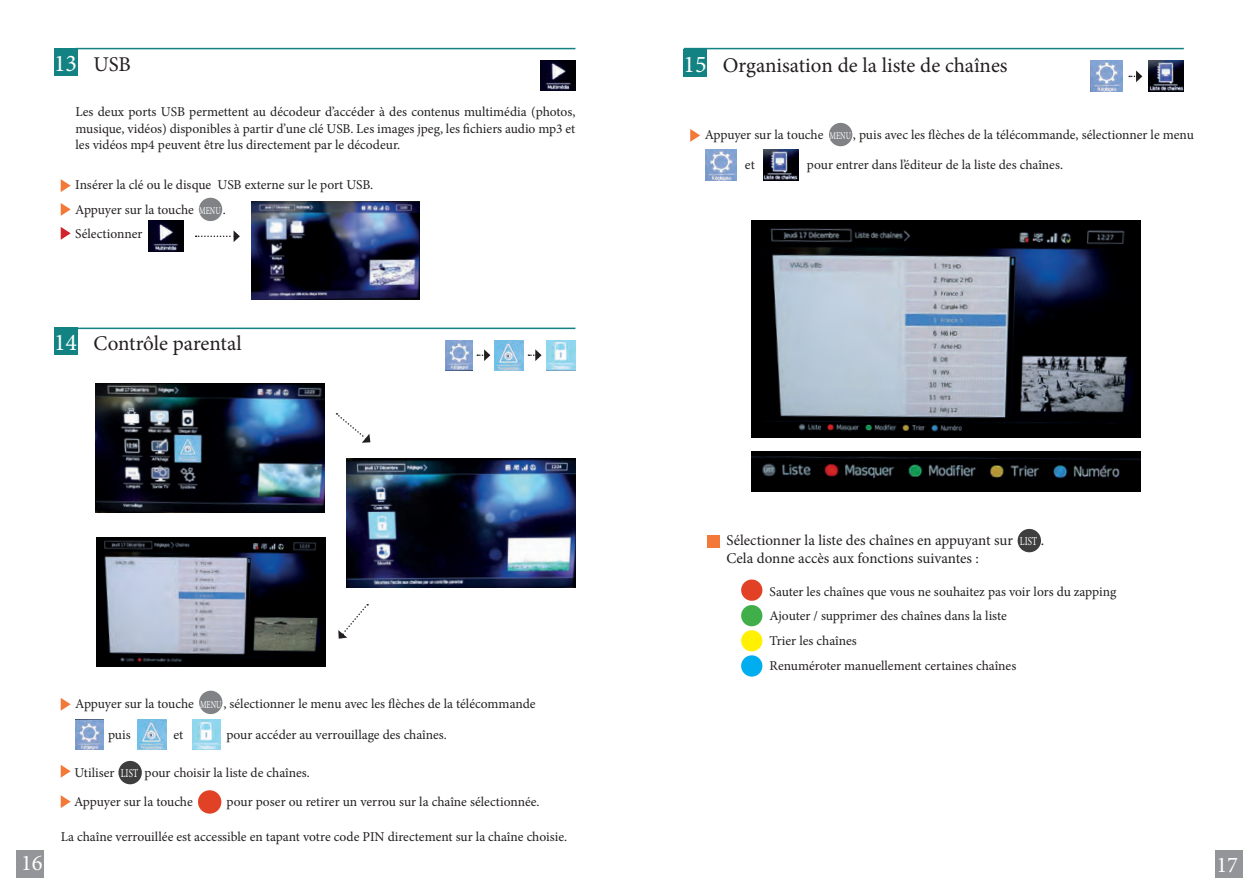
<style>
.page{position:relative;width:1259px;height:893px;background:#fff}
.page>*{position:absolute;margin:0;border:0;box-sizing:border-box;transform-origin:0 0}
.t1{font:22.5px "Minion Pro";color:#fff}
.t2{font:21px "Minion Pro";color:#231f20}
.t3{font:15px/18px "Minion Pro";color:#231f20}
.t4{font:13.5px/24.8px "Minion Pro";color:#231f20}
.s1{font-size:24px;color:#fff}
.s2{font-size:10.5px;color:#fff}
.s3{font-size:12px;color:#fff}
</style>
<div class="page">
<hr style="left:75px;top:328px;width:500px;height:1px;background:#128382">
<hr style="left:75px;top:48px;width:500px;height:1px;background:#128382">
<hr style="left:684px;top:48px;width:499px;height:1px;background:#128382">
<div style="left:199px;top:691px;width:23px;height:23px;background:#808285;border-radius:50%"></div>
<div style="left:198px;top:790px;width:23px;height:24px;background:#e14225;border-radius:50%"></div>
<div style="left:118px;top:761px;width:24px;height:23px;background:#3e3e3f;border-radius:50%"></div>
<div style="left:199px;top:198px;width:23px;height:23px;background:#808285;border-radius:50%"></div>
<div style="left:54px;top:48px;width:23px;height:27px;background:#128382"></div>
<div style="left:54px;top:328px;width:23px;height:27px;background:#128382"></div>
<svg style="left:61px;top:179px;width:10px;height:13px"></svg>
<svg style="left:61px;top:203px;width:10px;height:13px"></svg>
<svg style="left:61px;top:227px;width:10px;height:13px"></svg>
<svg style="left:61px;top:698px;width:10px;height:13px"></svg>
<svg style="left:61px;top:765px;width:10px;height:13px"></svg>
<svg style="left:61px;top:795px;width:10px;height:13px"></svg>
<img style="left:96px;top:383px;width:228px;height:129px">
<img style="left:137px;top:720px;width:29px;height:30px">
<img style="left:347px;top:459px;width:228px;height:129px">
<img style="left:192px;top:720px;width:29px;height:30px">
<img style="left:96px;top:538px;width:229px;height:129px">
<div style="left:1017px;top:529px;width:24px;height:23px;background:#3e3e3f;border-radius:50%"></div>
<div style="left:829px;top:123px;width:23px;height:23px;background:#808285;border-radius:50%"></div>
<div style="left:683px;top:49px;width:24px;height:27px;background:#128382"></div>
<svg style="left:690px;top:129px;width:10px;height:13px"></svg>
<img style="left:752px;top:221px;width:388px;height:216px">
<img style="left:752px;top:451px;width:388px;height:41px">
<div style="left:707px;top:535px;width:13px;height:13px;background:#f37939"></div>
<div style="left:741px;top:579px;width:21px;height:22px;background:#e14225;border-radius:50%"></div>
<div style="left:741px;top:605px;width:21px;height:21px;background:#40ae49;border-radius:50%"></div>
<div style="left:741px;top:630px;width:21px;height:21px;background:#fff101;border-radius:50%"></div>
<div style="left:741px;top:655px;width:21px;height:22px;background:#00aeef;border-radius:50%"></div>
<div style="left:17px;top:850px;width:27px;height:28px;background:#939598"></div>
<div style="left:1215px;top:850px;width:27px;height:28px;background:#939598"></div>
<img style="left:75px;top:720px;width:28px;height:30px">
<img style="left:705px;top:150px;width:31px;height:30px">
<img style="left:1090px;top:61px;width:32px;height:31px">
<img style="left:252px;top:202px;width:167px;height:97px">
<img style="left:763px;top:150px;width:35px;height:30px">
<img style="left:1148px;top:61px;width:35px;height:31px">
<img style="left:148px;top:221px;width:35px;height:31px">
<img style="left:540px;top:60px;width:35px;height:31px">
<svg style="left:196px;top:230px;width:44px;height:12px"></svg>
<svg style="left:336px;top:413px;width:34px;height:30px"></svg>
<svg style="left:338px;top:604px;width:30px;height:35px"></svg>
<img style="left:495px;top:340px;width:28px;height:30px">
<img style="left:546px;top:340px;width:29px;height:30px">
<img style="left:445px;top:340px;width:28px;height:30px">
<svg style="left:477px;top:349px;width:13px;height:12px"></svg>
<svg style="left:528px;top:349px;width:13px;height:12px"></svg>
<svg style="left:1129px;top:71px;width:13px;height:11px"></svg>
<h2 class="t2" style="left:54px;top:50px;width:78px"><span class="s1">13</span> USB</h2>
<p class="t4" style="left:75px;top:104px;width:501px;line-height:16.2px;text-align:justify">Les deux ports USB permettent au décodeur d’accéder à des contenus multimédia (photos, musique, vidéos) disponibles à partir d’une clé USB. Les images jpeg, les fichiers audio mp3 et les vidéos mp4 peuvent être lus directement par le décodeur.</p>
<p class="t4" style="left:75px;top:172px;width:299px">Insérer la clé ou le disque USB externe sur le port USB.<br>Appuyer sur la touche <span class="s2">MENU</span> .<br>Sélectionner</p>
<h2 class="t2" style="left:54px;top:330px;width:189px"><span class="s1">14</span> Contrôle parental</h2>
<p class="t4" style="left:75px;top:691px;width:462px">Appuyer sur la touche <span class="s2">MENU</span> , sélectionner le menu avec les flèches de la télécommande</p>
<p class="t4" style="left:108px;top:722px;width:24px">puis</p>
<p class="t4" style="left:174px;top:722px;width:11px">et</p>
<p class="t4" style="left:226px;top:722px;width:222px">pour accéder au verrouillage des chaînes.</p>
<p class="t4" style="left:75px;top:760px;width:237px">Utiliser <span class="s3">LIST</span> pour choisir la liste de chaînes.</p>
<p class="t4" style="left:74px;top:789px;width:120px">Appuyer sur la touche</p>
<p class="t4" style="left:227px;top:789px;width:314px">pour poser ou retirer un verrou sur la chaîne sélectionnée.</p>
<p class="t4" style="left:61px;top:825px;width:508px">La chaîne verrouillée est accessible en tapant votre code PIN directement sur la chaîne choisie.</p>
<h2 class="t2" style="left:683px;top:51px;width:326px"><span class="s1">15</span> Organisation de la liste de chaînes</h2>
<p class="t4" style="left:705px;top:122px;width:490px">Appuyer sur la touche <span class="s2">MENU</span> , puis avec les flèches de la télécommande, sélectionner le menu</p>
<p class="t4" style="left:745px;top:152px;width:11px">et</p>
<p class="t4" style="left:807px;top:152px;width:258px">pour entrer dans l’éditeur de la liste des chaînes.</p>
<p class="t3" style="left:726px;top:531px;width:319px">Sélectionner la liste des chaînes en appuyant sur <span class="s3">LIST</span> .<br>Cela donne accès aux fonctions suivantes :</p>
<p class="t4" style="left:769px;top:579px;width:348px">Sauter les chaînes que vous ne souhaitez pas voir lors du zapping Ajouter / supprimer des chaînes dans la liste<br>Trier les chaînes<br>Renuméroter manuellement certaines chaînes</p>
<h1 class="t1" style="left:21px;top:848px;width:23px">16</h1>
<h1 class="t1" style="left:1216px;top:850px;width:23px">17</h1>
</div>
